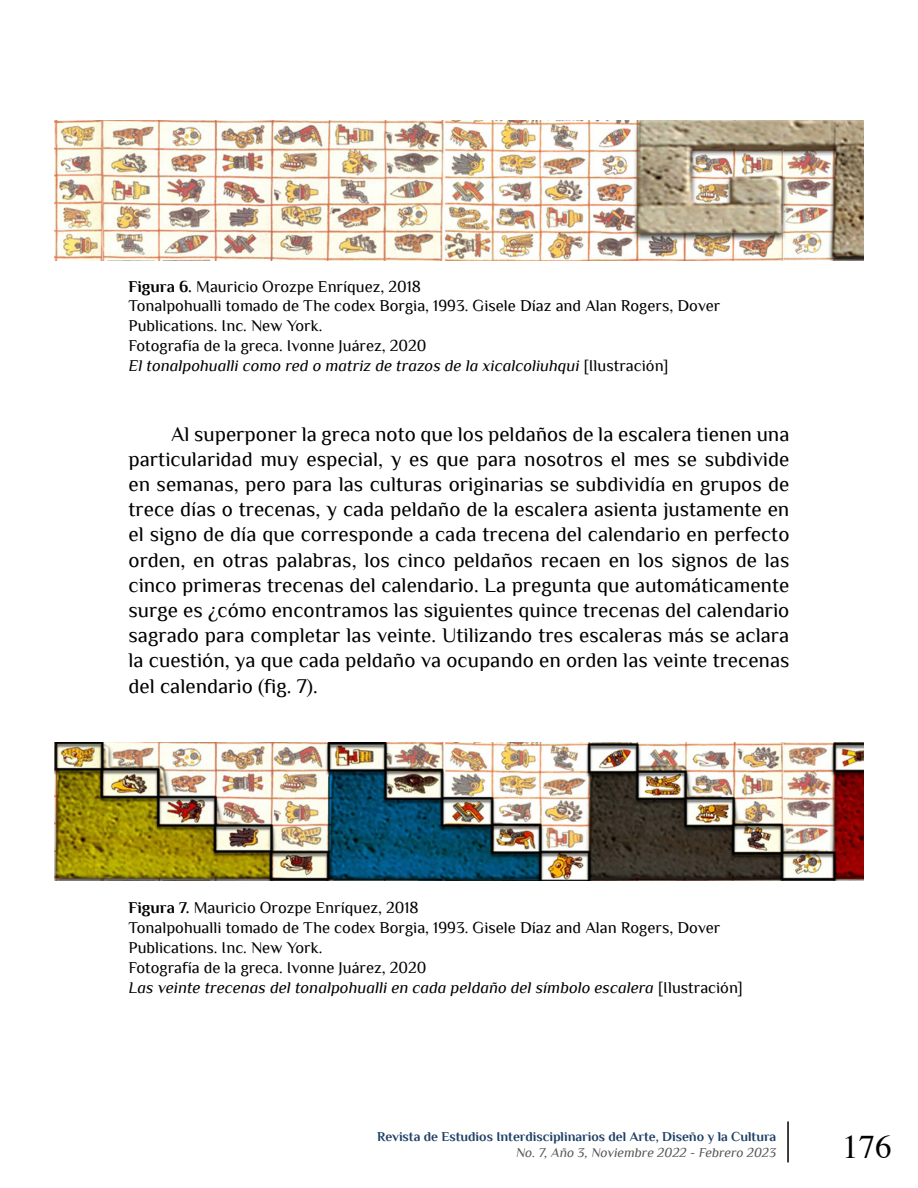
<style>
.page{position:relative;width:918px;height:1188px;background:#fff}
.page>*{position:absolute;margin:0;border:0;box-sizing:border-box;transform-origin:0 0}
.t1{font:33px "Times";color:#000}
.t2{font:21px/25.2px "Philosopher";color:#000;text-align:justify}
.t3{font:16.5px/19.8px "Philosopher";color:#000}
.t4{font:700 13.5px "Philosopher";color:#1e4066}
.t5{font:italic 13.5px "Philosopher";color:#575756}
.s1{font-weight:700}
.s2{font-style:italic}
</style>
<div class="page">
<hr style="left:787px;top:1121px;width:2px;height:41px;background:#000">
<img style="left:54px;top:121px;width:810px;height:139px">
<img style="left:54px;top:742px;width:810px;height:139px">
<p class="t3" style="left:129px;top:277px;width:593px"><span class="s1">Figura 6.</span> Mauricio Orozpe Enríquez, 2018<br>Tonalpohualli tomado de The codex Borgia, 1993. Gisele Díaz and Alan Rogers, Dover Publications. Inc. New York.<br>Fotografía de la greca. Ivonne Juárez, 2020<br><span class="s2">El tonalpohualli como red o matriz de trazos de la xicalcoliuhqui</span> [Ilustración]</p>
<p class="t2" style="left:129px;top:421px;width:662px;text-indent:43px">Al superponer la greca noto que los peldaños de la escalera tienen una particularidad muy especial, y es que para nosotros el mes se subdivide en semanas, pero para las culturas originarias se subdividía en grupos de trece días o trecenas, y cada peldaño de la escalera asienta justamente en el signo de día que corresponde a cada trecena del calendario en perfecto orden, en otras palabras, los cinco peldaños recaen en los signos de las cinco primeras trecenas del calendario. La pregunta que automáticamente surge es ¿cómo encontramos las siguientes quince trecenas del calendario sagrado para completar las veinte. Utilizando tres escaleras más se aclara la cuestión, ya que cada peldaño va ocupando en orden las veinte trecenas del calendario (fig. 7).</p>
<p class="t3" style="left:129px;top:898px;width:616px"><span class="s1">Figura 7.</span> Mauricio Orozpe Enríquez, 2018<br>Tonalpohualli tomado de The codex Borgia, 1993. Gisele Díaz and Alan Rogers, Dover Publications. Inc. New York.<br>Fotografía de la greca. Ivonne Juárez, 2020<br><span class="s2">Las veinte trecenas del tonalpohualli en cada peldaño del símbolo escalera</span> [Ilustración]</p>
<p class="t4" style="left:377px;top:1129px;width:401px">Revista de Estudios Interdisciplinarios del Arte, Diseño y la Cultura</p>
<p class="t5" style="left:516px;top:1145px;width:262px">No. 7, Año 3, Noviembre 2022 - Febrero 2023</p>
<h1 class="t1" style="left:842px;top:1116px;width:51px">176</h1>
</div>
